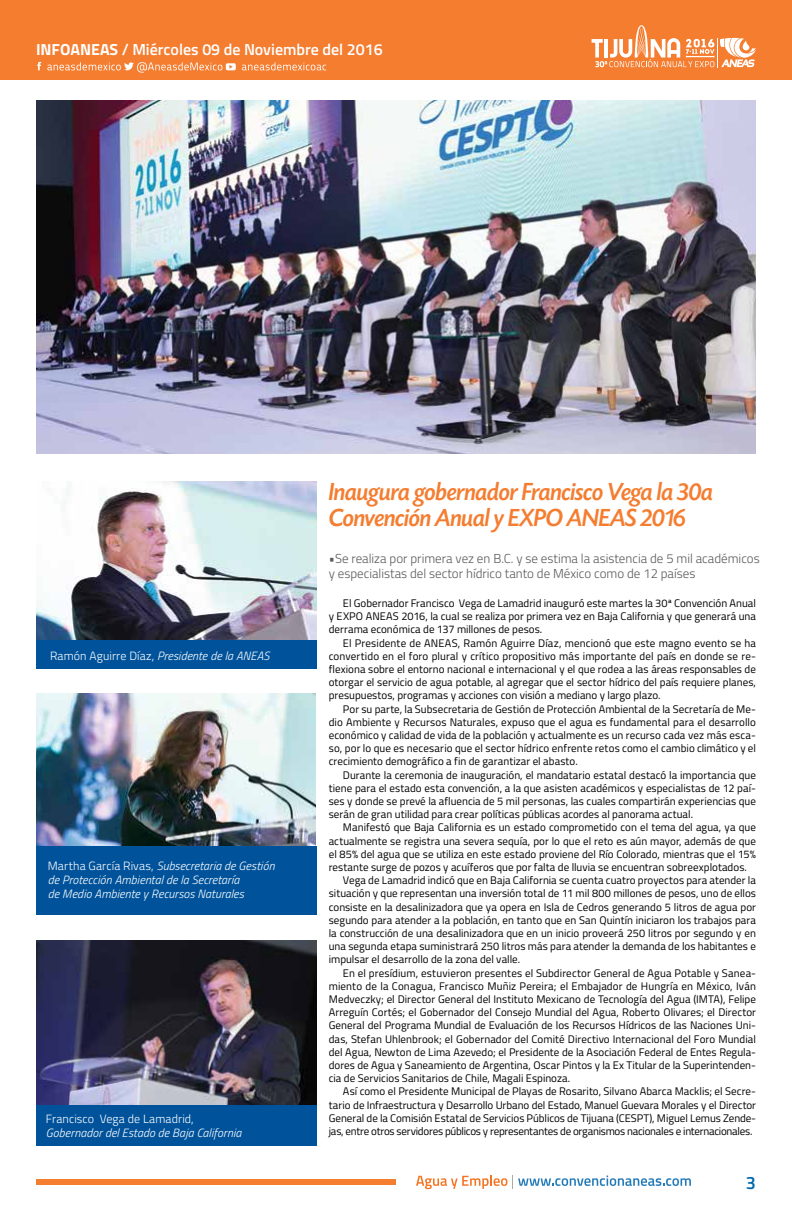
<style>
.page{position:relative;width:792px;height:1224px;background:#fff}
.page>*{position:absolute;margin:0;border:0;box-sizing:border-box;transform-origin:0 0}
.t1{font:italic 500 26px/26px "Today SHOP";letter-spacing:-.005em;color:#f47d30}
.t2{font:600 18px "Titillium Web";color:#0068ac}
.t3{font:600 16px "Titillium Web";color:#fff}
.t4{font:300 13px/15.6px "Titillium Web";color:#58595b}
.t5{font:italic 300 12px/14px "Titillium Web";letter-spacing:.005em;color:#fff}
.t6{font:300 12px "Titillium Web";letter-spacing:.01em;color:#fff}
.t7{font:11px/13.2px "Titillium Web";color:#000;text-align:justify}
.t8{font:11px "Titillium Web";letter-spacing:-.025em;color:#000}
.s1{font-weight:700}
.s2{font-style:normal}
</style>
<div class="page">
<div style="left:0;top:0;width:792px;height:79px;background:#f47d30"></div>
<svg style="left:592px;top:25px;width:164px;height:42px"></svg>
<div style="left:36px;top:1179px;width:360px;height:6px;background:#f47d30"></div>
<svg style="left:37px;top:62px;width:4px;height:8px"></svg>
<svg style="left:47px;top:62px;width:279px;height:11px"></svg>
<svg style="left:416px;top:1175px;width:275px;height:14px"></svg>
<img style="left:36px;top:100px;width:720px;height:354px">
<img style="left:36px;top:482px;width:281px;height:158px">
<img style="left:36px;top:694px;width:280px;height:152px">
<img style="left:37px;top:941px;width:279px;height:165px">
<div style="left:36px;top:640px;width:281px;height:28px;background:#00539b"></div>
<div style="left:36px;top:1106px;width:281px;height:40px;background:#00539b"></div>
<div style="left:36px;top:846px;width:281px;height:68px;background:#00539b"></div>
<h3 class="t3" style="left:36px;top:38px;width:348px"><span class="s1">INFOANEAS</span> / Miércoles 09 de Noviembre del 2016</h3>
<p class="t5" style="left:50px;top:648px;width:221px"><span class="s2">Ramón Aguirre Díaz,</span> Presidente de la ANEAS</p>
<p class="t5" style="left:48px;top:858px;width:228px"><span class="s2">Martha García Rivas,</span> Subsecretaria de Gestión de Protección Ambiental de la Secretaría<br>de Medio Ambiente y Recursos Naturales</p>
<p class="t6" style="left:46px;top:1110px;width:149px">Francisco Vega de Lamadrid,</p>
<p class="t5" style="left:46px;top:1125px;width:197px">Gobernador del Estado de Baja California</p>
<h1 class="t1" style="left:329px;top:480px;width:386px">Inaugura gobernador Francisco Vega la 30a<br>Convención Anual y EXPO ANEAS 2016</h1>
<p class="t4" style="left:329px;top:550px;width:432px">•Se realiza por primera vez en B.C. y se estima la asistencia de 5 mil académicos y especialistas del sector hídrico tanto de México como de 12 países</p>
<p class="t7" style="left:329px;top:596px;width:429px;text-indent:14px">El Gobernador Francisco Vega de Lamadrid inauguró este martes la 30ª Convención Anual y EXPO ANEAS 2016, la cual se realiza por primera vez en Baja California y que generará una derrama económica de 137 millones de pesos.</p>
<p class="t7" style="left:329px;top:636px;width:429px;text-indent:14px">El Presidente de ANEAS, Ramón Aguirre Díaz, mencionó que este magno evento se ha convertido en el foro plural y crítico propositivo más importante del país en donde se re&shy;flexiona sobre el entorno nacional e internacional y el que rodea a las áreas responsables de otorgar el servicio de agua potable, al agregar que el sector hídrico del país requiere planes, presupuestos, programas y acciones con visión a mediano y largo plazo.</p>
<p class="t7" style="left:329px;top:702px;width:429px;text-indent:14px">Por su parte, la Subsecretaria de Gestión de Protección Ambiental de la Secretaría de Me&shy;dio Ambiente y Recursos Naturales, expuso que el agua es fundamental para el desarrollo económico y calidad de vida de la población y actualmente es un recurso cada vez más esca&shy;so, por lo que es necesario que el sector hídrico enfrente retos como el cambio climático y el crecimiento demográfico a fin de garantizar el abasto.</p>
<p class="t7" style="left:329px;top:768px;width:429px;text-indent:14px">Durante la ceremonia de inauguración, el mandatario estatal destacó la importancia que tiene para el estado esta convención, a la que asisten académicos y especialistas de 12 paí&shy;ses y donde se prevé la afluencia de 5 mil personas, las cuales compartirán experiencias que serán de gran utilidad para crear políticas públicas acordes al panorama actual.</p>
<p class="t7" style="left:343px;top:820px;width:414px">Manifestó que Baja California es un estado comprometido con el tema del agua, ya que</p>
<p class="t7" style="left:329px;top:834px;width:429px">actualmente se registra una severa sequía, por lo que el reto es aún mayor, además de que</p>
<p class="t7" style="left:329px;top:847px;width:429px">el 85% del agua que se utiliza en este estado proviene del Río Colorado, mientras que el 15%</p>
<p class="t7" style="left:329px;top:860px;width:420px">restante surge de pozos y acuíferos que por falta de lluvia se encuentran sobreexplotados.</p>
<p class="t7" style="left:343px;top:873px;width:414px">Vega de Lamadrid indicó que en Baja California se cuenta cuatro proyectos para atender la</p>
<p class="t7" style="left:329px;top:886px;width:429px">situación y que representan una inversión total de 11 mil 800 millones de pesos, uno de ellos</p>
<p class="t7" style="left:329px;top:900px;width:429px">consiste en la desalinizadora que ya opera en Isla de Cedros generando 5 litros de agua por</p>
<p class="t7" style="left:329px;top:913px;width:429px">segundo para atender a la población, en tanto que en San Quintín iniciaron los trabajos para</p>
<p class="t7" style="left:329px;top:926px;width:429px">la construcción de una desalinizadora que en un inicio proveerá 250 litros por segundo y en</p>
<p class="t7" style="left:329px;top:939px;width:429px">una segunda etapa suministrará 250 litros más para atender la demanda de los habitantes e</p>
<p class="t7" style="left:329px;top:952px;width:193px">impulsar el desarrollo de la zona del valle.</p>
<p class="t7" style="left:343px;top:966px;width:415px">En el presídium, estuvieron presentes el Subdirector General de Agua Potable y Sanea-</p>
<p class="t7" style="left:329px;top:979px;width:429px">miento de la Conagua, Francisco Muñiz Pereira; el Embajador de Hungría en México, Iván</p>
<p class="t7" style="left:329px;top:992px;width:429px">Medveczky; el Director General del Instituto Mexicano de Tecnología del Agua (IMTA), Felipe</p>
<p class="t7" style="left:329px;top:1005px;width:429px">Arreguín Cortés; el Gobernador del Consejo Mundial del Agua, Roberto Olivares; el Director</p>
<p class="t7" style="left:329px;top:1018px;width:429px">General del Programa Mundial de Evaluación de los Recursos Hídricos de las Naciones Uni-</p>
<p class="t7" style="left:329px;top:1032px;width:429px">das, Stefan Uhlenbrook; el Gobernador del Comité Directivo Internacional del Foro Mundial</p>
<p class="t7" style="left:329px;top:1045px;width:429px">del Agua, Newton de Lima Azevedo; el Presidente de la Asociación Federal de Entes Regula-</p>
<p class="t7" style="left:329px;top:1058px;width:429px">dores de Agua y Saneamiento de Argentina, Oscar Pintos y la Ex Titular de la Superintenden-</p>
<p class="t7" style="left:329px;top:1071px;width:243px">cia de Servicios Sanitarios de Chile, Magali Espinoza.</p>
<p class="t7" style="left:343px;top:1084px;width:415px">Así como el Presidente Municipal de Playas de Rosarito, Silvano Abarca Macklis; el Secre-</p>
<p class="t7" style="left:329px;top:1098px;width:429px">tario de Infraestructura y Desarrollo Urbano del Estado, Manuel Guevara Morales y el Director</p>
<p class="t7" style="left:329px;top:1111px;width:429px">General de la Comisión Estatal de Servicios Públicos de Tijuana (CESPT), Miguel Lemus Zende-</p>
<p class="t8" style="left:329px;top:1123px;width:425px">jas, entre otros servidores públicos y representantes de organismos nacionales e internacionales.</p>
<h2 class="t2" style="left:746px;top:1169px;width:12px">3</h2>
</div>
